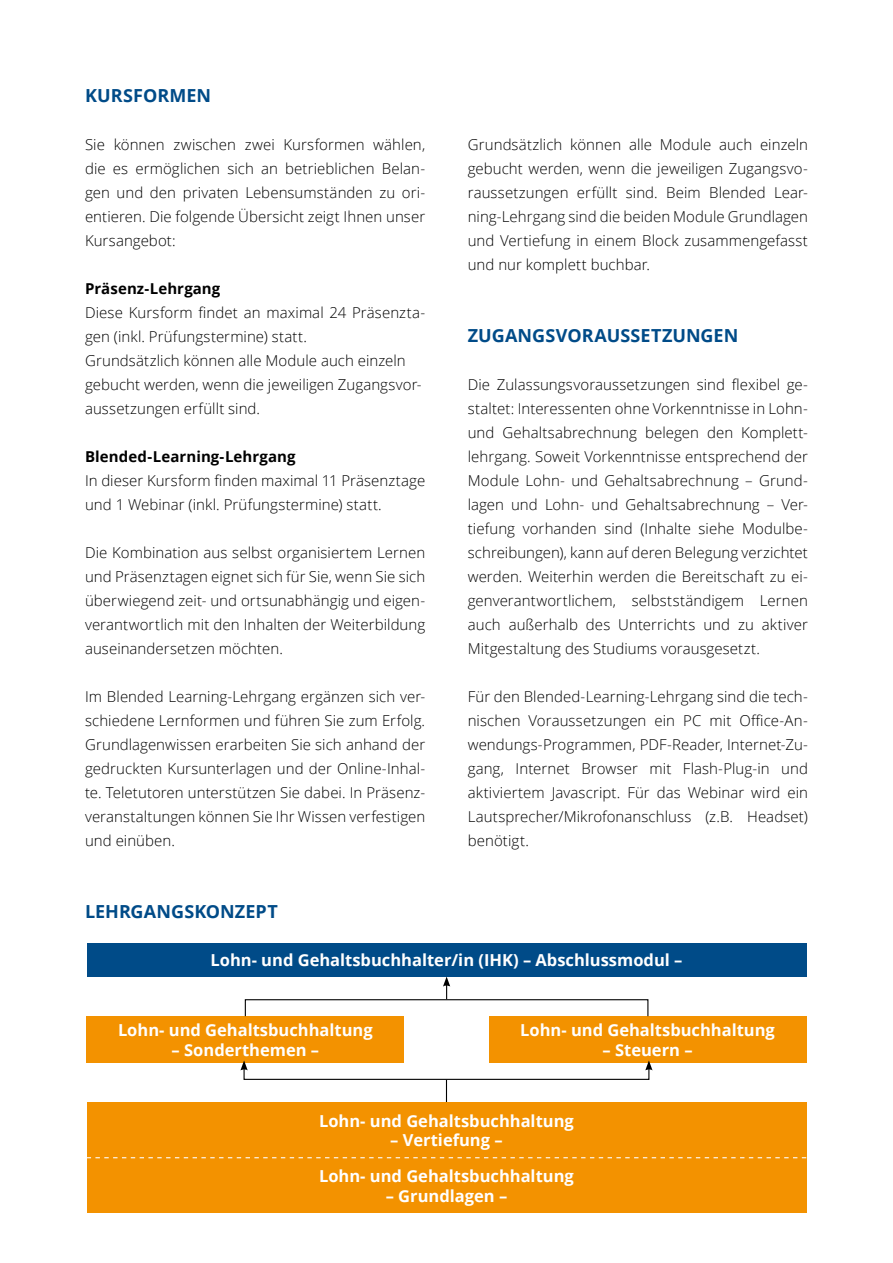
<style>
.page{position:relative;width:893px;height:1263px;background:#fff}
.page>*{position:absolute;margin:0;border:0;box-sizing:border-box;transform-origin:0 0}
.t1{font:700 18px "Open Sans";letter-spacing:.005em;color:#004b88}
.t2{font:700 16.5px/35.4px "Open Sans";color:#fff;text-align:center}
.t3{font:300 15px/24px "Open Sans";letter-spacing:.005em;color:#000;text-align:justify}
.t4{font:700 15px "Open Sans";letter-spacing:.005em;color:#000}
</style>
<div class="page">
<div style="left:87px;top:942px;width:719px;height:34px;background:#004b88"></div>
<div style="left:87px;top:1016px;width:317px;height:47px;background:#f39200"></div>
<div style="left:489px;top:1016px;width:317px;height:47px;background:#f39200"></div>
<div style="left:244px;top:1067px;width:405px;height:13px;border:1px solid #000"></div>
<svg style="left:240px;top:1060px;width:8px;height:10px"></svg>
<svg style="left:645px;top:1060px;width:7px;height:10px"></svg>
<svg style="left:446px;top:1080px;width:1px;height:22px"></svg>
<div style="left:245px;top:999px;width:403px;height:18px;border:1px solid #000"></div>
<svg style="left:443px;top:976px;width:7px;height:23px"></svg>
<div style="left:87px;top:1102px;width:719px;height:56px;background:#f39200"></div>
<div style="left:87px;top:1158px;width:719px;height:55px;background:#f39200"></div>
<svg style="left:87px;top:1157px;width:719px;height:1px"></svg>
<p class="t1" style="left:85px;top:83px;width:128px">KURSFORMEN</p>
<p class="t3" style="left:85px;top:132px;width:342px">Sie können zwischen zwei Kursformen wählen, die es ermöglichen sich an betrieblichen Belan&shy;gen und den privaten Lebensumständen zu ori&shy;entieren. Die folgende Übersicht zeigt Ihnen unser Kursangebot:</p>
<p class="t4" style="left:85px;top:278px;width:137px">Präsenz-Lehrgang</p>
<p class="t3" style="left:85px;top:300px;width:342px;text-align:left">Diese Kursform findet an maximal 24 Präsenzta&shy;gen (inkl. Prüfungstermine) statt.<br>Grundsätzlich können alle Module auch einzeln gebucht werden, wenn die jeweiligen Zugangsvor&shy;aussetzungen erfüllt sind.</p>
<p class="t4" style="left:85px;top:446px;width:212px">Blended-Learning-Lehrgang</p>
<p class="t3" style="left:85px;top:468px;width:342px">In dieser Kursform finden maximal 11 Präsenztage und 1 Webinar (inkl. Prüfungstermine) statt.</p>
<p class="t3" style="left:85px;top:540px;width:342px">Die Kombination aus selbst organisiertem Lernen und Präsenztagen eignet sich für Sie, wenn Sie sich überwiegend zeit- und ortsunabhängig und eigen&shy;verantwortlich mit den Inhalten der Weiterbildung auseinandersetzen möchten.</p>
<p class="t3" style="left:85px;top:684px;width:342px">Im Blended Learning-Lehrgang ergänzen sich ver&shy;schiedene Lernformen und führen Sie zum Erfolg.<br>Grundlagenwissen erarbeiten Sie sich anhand der gedruckten Kursunterlagen und der Online-Inhal&shy;te. Teletutoren unterstützen Sie dabei. In Präsenz&shy;veranstaltungen können Sie Ihr Wissen verfestigen und einüben.</p>
<p class="t3" style="left:468px;top:132px;width:342px">Grundsätzlich können alle Module auch einzeln gebucht werden, wenn die jeweiligen Zugangsvo&shy;raussetzungen erfüllt sind. Beim Blended Lear&shy;ning-Lehrgang sind die beiden Module Grundlagen und Vertiefung in einem Block zusammengefasst und nur komplett buchbar.</p>
<p class="t1" style="left:468px;top:323px;width:272px">ZUGANGSVORAUSSETZUNGEN</p>
<p class="t3" style="left:468px;top:372px;width:342px">Die Zulassungsvoraussetzungen sind flexibel ge&shy;staltet: Interessenten ohne Vorkenntnisse in Lohn&shy;und Gehaltsabrechnung belegen den Komplett&shy;lehrgang. Soweit Vorkenntnisse entsprechend der Module Lohn- und Gehaltsabrechnung – Grund&shy;lagen und Lohn- und Gehaltsabrechnung – Ver&shy;tiefung vorhanden sind (Inhalte siehe Modulbe&shy;schreibungen), kann auf deren Belegung verzichtet werden. Weiterhin werden die Bereitschaft zu ei&shy;genverantwortlichem, selbstständigem Lernen auch außerhalb des Unterrichts und zu aktiver Mitgestaltung des Studiums vorausgesetzt.</p>
<p class="t3" style="left:468px;top:684px;width:342px">Für den Blended-Learning-Lehrgang sind die tech&shy;nischen Voraussetzungen ein PC mit Office-An&shy;wendungs-Programmen, PDF-Reader, Internet-Zu&shy;gang, Internet Browser mit Flash-Plug-in und aktiviertem Javascript. Für das Webinar wird ein Lautsprecher/Mikrofonanschluss (z.B. Headset) benötigt.</p>
<p class="t1" style="left:85px;top:899px;width:194px">LEHRGANGSKONZEPT</p>
<p class="t2" style="left:210px;top:942px;width:473px">Lohn- und Gehaltsbuchhalter/in (IHK) – Abschlussmodul –</p>
<p class="t2" style="left:118px;top:1012px;width:256px">Lohn- und Gehaltsbuchhaltung</p>
<p class="t2" style="left:172px;top:1032px;width:149px">– Sonderthemen –</p>
<p class="t2" style="left:520px;top:1012px;width:256px">Lohn- und Gehaltsbuchhaltung</p>
<p class="t2" style="left:603px;top:1032px;width:92px">– Steuern –</p>
<p class="t2" style="left:319px;top:1102px;width:256px">Lohn- und Gehaltsbuchhaltung</p>
<p class="t2" style="left:319px;top:1122px;width:256px">– Vertiefung –<br>Lohn- und Gehaltsbuchhaltung</p>
<p class="t2" style="left:386px;top:1177px;width:123px">– Grundlagen –</p>
</div>
